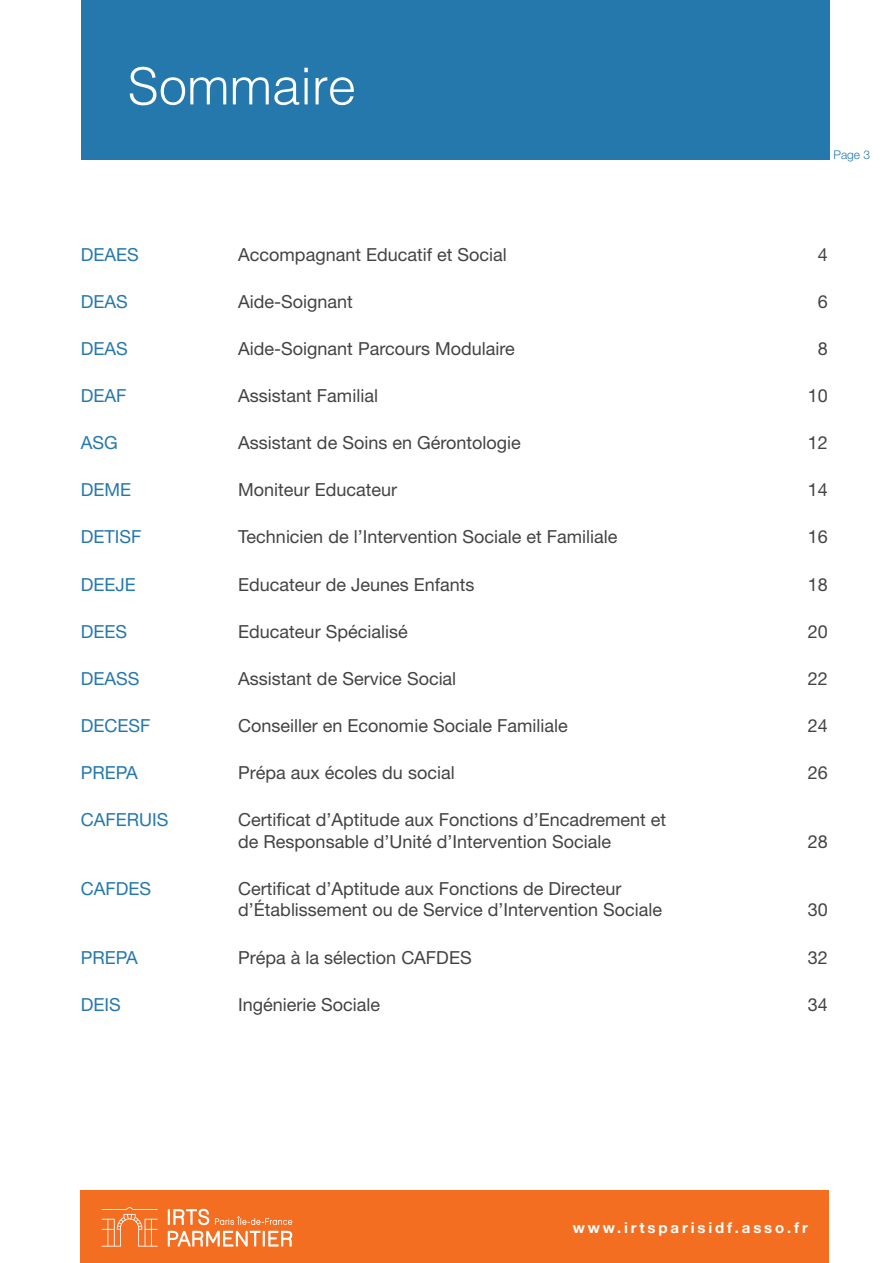
<style>
.page{position:relative;width:893px;height:1263px;background:#fff}
.page>*{position:absolute;margin:0;border:0;box-sizing:border-box;transform-origin:0 0}
.t1{font:300 51px "Helvetica";color:#fff}
.t2{font:18px/21.6px "Helvetica Neue";color:#454342}
.t3{font:18px "Helvetica Neue";color:#2578ac}
.t4{font:700 15px "Helvetica Neue";letter-spacing:.19em;color:#fff}
.t5{font:300 12px "Helvetica Neue";color:#2578ac}
</style>
<div class="page">
<div style="left:81px;top:0;width:748px;height:159px;background:#2578ac"></div>
<div style="left:80px;top:1191px;width:749px;height:72px;background:#f36e21"></div>
<svg style="left:168px;top:1231px;width:124px;height:15px"></svg>
<svg style="left:168px;top:1209px;width:41px;height:16px"></svg>
<svg style="left:215px;top:1216px;width:77px;height:9px"></svg>
<svg style="left:102px;top:1207px;width:56px;height:39px"></svg>
<h1 class="t1" style="left:128px;top:54px;width:230px">Sommaire</h1>
<p class="t5" style="left:833px;top:148px;width:38px">Page 3</p>
<p class="t3" style="left:81px;top:244px;width:59px">DEAES</p>
<p class="t2" style="left:238px;top:243px;width:270px">Accompagnant Educatif et Social</p>
<p class="t2" style="left:818px;top:243px;width:12px">4</p>
<p class="t3" style="left:81px;top:291px;width:48px">DEAS</p>
<p class="t2" style="left:238px;top:290px;width:116px">Aide-Soignant</p>
<p class="t2" style="left:818px;top:290px;width:12px">6</p>
<p class="t3" style="left:81px;top:338px;width:48px">DEAS</p>
<p class="t2" style="left:238px;top:337px;width:278px">Aide-Soignant Parcours Modulaire</p>
<p class="t2" style="left:818px;top:337px;width:12px">8</p>
<p class="t3" style="left:81px;top:385px;width:47px">DEAF</p>
<p class="t2" style="left:238px;top:385px;width:141px">Assistant Familial</p>
<p class="t2" style="left:808px;top:385px;width:22px">10</p>
<p class="t3" style="left:81px;top:432px;width:38px">ASG</p>
<p class="t2" style="left:238px;top:432px;width:284px">Assistant de Soins en Gérontologie</p>
<p class="t2" style="left:808px;top:432px;width:22px">12</p>
<p class="t3" style="left:81px;top:479px;width:52px">DEME</p>
<p class="t2" style="left:238px;top:479px;width:160px">Moniteur Educateur</p>
<p class="t2" style="left:808px;top:479px;width:22px">14</p>
<p class="t3" style="left:81px;top:526px;width:62px">DETISF</p>
<p class="t2" style="left:238px;top:526px;width:381px">Technicien de l’Intervention Sociale et Familiale</p>
<p class="t2" style="left:808px;top:526px;width:22px">16</p>
<p class="t3" style="left:81px;top:573px;width:57px">DEEJE</p>
<p class="t2" style="left:238px;top:573px;width:238px">Educateur de Jeunes Enfants</p>
<p class="t2" style="left:808px;top:573px;width:22px">18</p>
<p class="t3" style="left:81px;top:620px;width:48px">DEES</p>
<p class="t2" style="left:238px;top:620px;width:171px">Educateur Spécialisé</p>
<p class="t2" style="left:808px;top:620px;width:22px">20</p>
<p class="t3" style="left:81px;top:668px;width:60px">DEASS</p>
<p class="t2" style="left:238px;top:667px;width:219px">Assistant de Service Social</p>
<p class="t2" style="left:808px;top:667px;width:22px">22</p>
<p class="t3" style="left:81px;top:715px;width:71px">DECESF</p>
<p class="t2" style="left:238px;top:714px;width:331px">Conseiller en Economie Sociale Familiale</p>
<p class="t2" style="left:808px;top:714px;width:22px">24</p>
<p class="t3" style="left:81px;top:762px;width:58px">PREPA</p>
<p class="t2" style="left:238px;top:761px;width:218px">Prépa aux écoles du social</p>
<p class="t2" style="left:808px;top:761px;width:22px">26</p>
<p class="t3" style="left:81px;top:809px;width:89px">CAFERUIS</p>
<p class="t2" style="left:238px;top:809px;width:429px">Certificat d’Aptitude aux Fonctions d’Encadrement et de Responsable d’Unité d’Intervention Sociale</p>
<p class="t2" style="left:808px;top:830px;width:22px">28</p>
<p class="t3" style="left:81px;top:878px;width:72px">CAFDES</p>
<p class="t2" style="left:238px;top:877px;width:425px">Certificat d’Aptitude aux Fonctions de Directeur d’Établissement ou de Service d’Intervention Sociale</p>
<p class="t2" style="left:808px;top:899px;width:22px">30</p>
<p class="t3" style="left:81px;top:946px;width:58px">PREPA</p>
<p class="t2" style="left:238px;top:946px;width:235px">Prépa à la sélection CAFDES</p>
<p class="t2" style="left:808px;top:946px;width:22px">32</p>
<p class="t3" style="left:81px;top:993px;width:41px">DEIS</p>
<p class="t2" style="left:238px;top:993px;width:143px">Ingénierie Sociale</p>
<p class="t2" style="left:808px;top:993px;width:22px">34</p>
<p class="t4" style="left:573px;top:1218px;width:237px">www.irtsparisidf.asso.fr</p>
</div>
